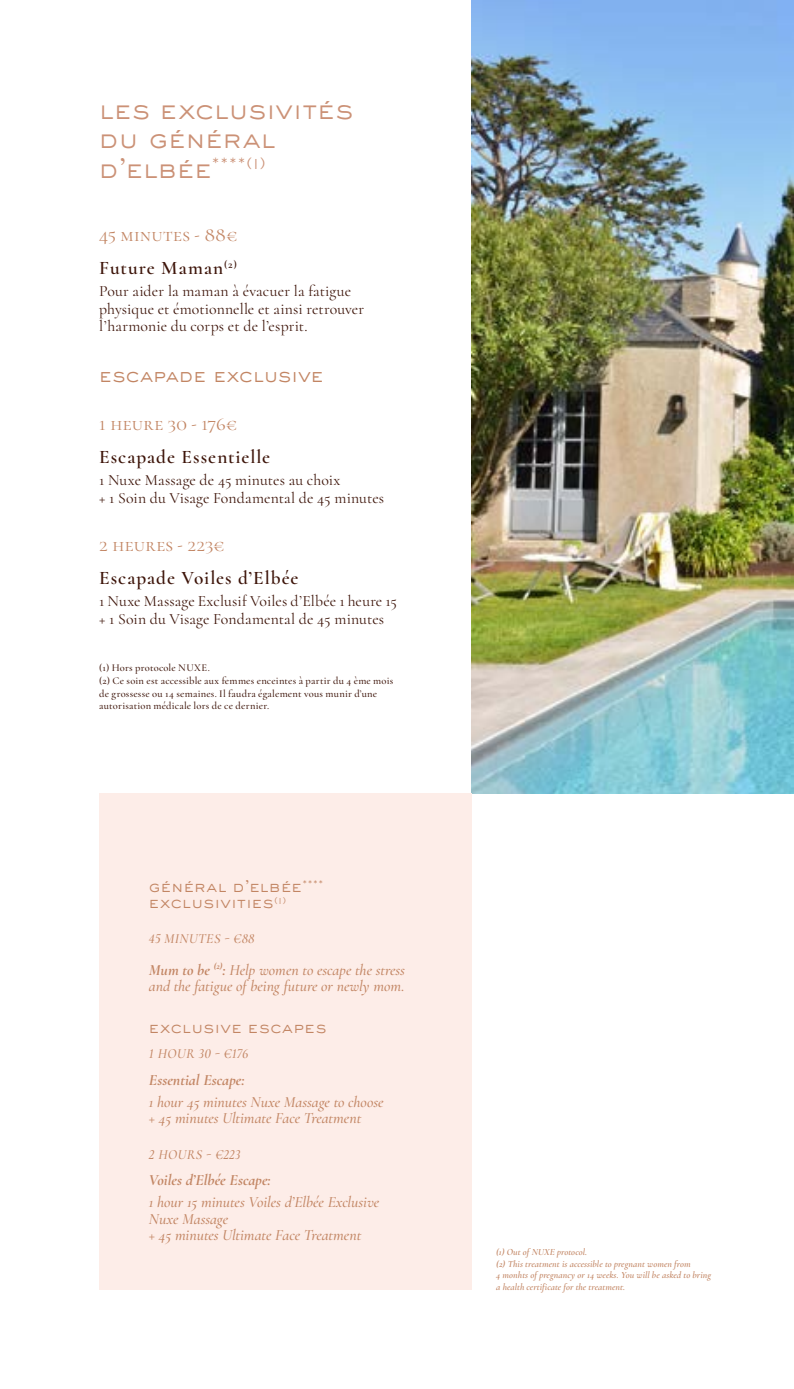
<style>
.page{position:relative;width:794px;height:1389px;background:#fff}
.page>*{position:absolute;margin:0;border:0;box-sizing:border-box;transform-origin:0 0}
.t1{font:300 26.25px/29.8px "Sackers Gothic Std";letter-spacing:-.01em;color:#cb9176}
.t2{font:19.25px/33.1px "Cormorant";letter-spacing:.015em;color:#c28563}
.t3{font:600 19.25px "Cormorant";letter-spacing:.05em;color:#3d1409}
.t4{font:300 19.25px "Sackers Gothic Std";letter-spacing:-.01em;color:#c28563}
.t5{font:italic 500 15.75px/16.6px "Cormorant";letter-spacing:-.005em;color:#c28563}
.t6{font:15.75px/17.5px "Cormorant";letter-spacing:.01em;color:#3d1409}
.t7{font:15.75px/17.5px "Cormorant";letter-spacing:.05em;color:#3d1409}
.t8{font:300 15.75px/15.8px "Sackers Gothic Std";letter-spacing:.01em;color:#c28563}
.t9{font:italic 700 15.75px "Cormorant";color:#c28563}
.t10{font:italic 500 14px "Cormorant";letter-spacing:.02em;color:#c28563}
.t11{font:500 10.5px/12.6px "Cormorant";letter-spacing:.02em;color:#3d1409}
.t12{font:italic 600 9.62px/11.5px "Cormorant";letter-spacing:.01em;color:#c28563}
.s1{font-weight:600;color:#3d1409}
.s2{font-weight:700}
</style>
<div class="page">
<img style="left:471px;top:0;width:323px;height:794px">
<div style="left:99px;top:794px;width:372px;height:496px;background:#fdede8"></div>
<h1 class="t1" style="left:99px;top:94px;width:256px">les exclusivités du général d’elbée<sup>****(1)</sup></h1>
<p class="t2" style="left:99px;top:218px;width:140px">45 minutes - 88€<br><span class="s1">Future Maman</span><sup>(2)</sup></p>
<p class="t7" style="left:99px;top:283px;width:266px">Pour aider la maman à évacuer la fatigue physique et émotionnelle et ainsi retrouver l’harmonie du corps et de l’esprit.</p>
<p class="t4" style="left:99px;top:362px;width:226px">escapade exclusive</p>
<p class="t2" style="left:99px;top:407px;width:139px">1 heure 30 - 176€</p>
<p class="t3" style="left:99px;top:445px;width:172px">Escapade Essentielle</p>
<p class="t6" style="left:99px;top:471px;width:286px">1 Nuxe Massage de 45 minutes au choix<br>+ 1 Soin du Visage Fondamental de 45 minutes</p>
<p class="t2" style="left:99px;top:528px;width:127px">2 heures - 223€</p>
<p class="t3" style="left:99px;top:566px;width:201px">Escapade Voiles d’Elbée</p>
<p class="t6" style="left:99px;top:592px;width:299px">1 Nuxe Massage Exclusif Voiles d’Elbée 1 heure 15 + 1 Soin du Visage Fondamental de 45 minutes</p>
<p class="t11" style="left:99px;top:662px;width:295px">(1) Hors protocole NUXE.<br>(2) Ce soin est accessible aux femmes enceintes à partir du 4 ème mois de grossesse ou 14 semaines. Il faudra également vous munir d’une autorisation médicale lors de ce dernier.</p>
<p class="t8" style="left:149px;top:878px;width:176px">général d’elbée<sup>**** </sup>exclusivities<sup>(1)</sup></p>
<p class="t10" style="left:149px;top:930px;width:107px">45 MINUTES - €88</p>
<p class="t5" style="left:149px;top:961px;width:258px"><span class="s2">Mum to be</span> <sup>(2)</sup><span class="s2">:</span> Help women to escape the stress and the fatigue of being future or newly mom.</p>
<p class="t8" style="left:149px;top:1019px;width:179px">exclusive escapes</p>
<p class="t10" style="left:149px;top:1046px;width:101px">1 HOUR 30 - €176</p>
<p class="t9" style="left:149px;top:1070px;width:97px">Essential Escape:</p>
<p class="t5" style="left:149px;top:1093px;width:236px">1 hour 45 minutes Nuxe Massage to choose + 45 minutes Ultimate Face Treatment</p>
<p class="t10" style="left:149px;top:1146px;width:93px">2 HOURS - €223</p>
<p class="t9" style="left:149px;top:1171px;width:123px">Voiles d’Elbée Escape:</p>
<p class="t5" style="left:149px;top:1194px;width:232px">1 hour 15 minutes Voiles d’Elbée Exclusive<br>Nuxe Massage<br>+ 45 minutes Ultimate Face Treatment</p>
<p class="t12" style="left:496px;top:1246px;width:216px">(1) Out of NUXE protocol.<br>(2) This treatment is accessible to pregnant women from<br>4 monhts of pregnancy or 14 weeks. You will be asked to bring a health certificate for the treatment.</p>
</div>
